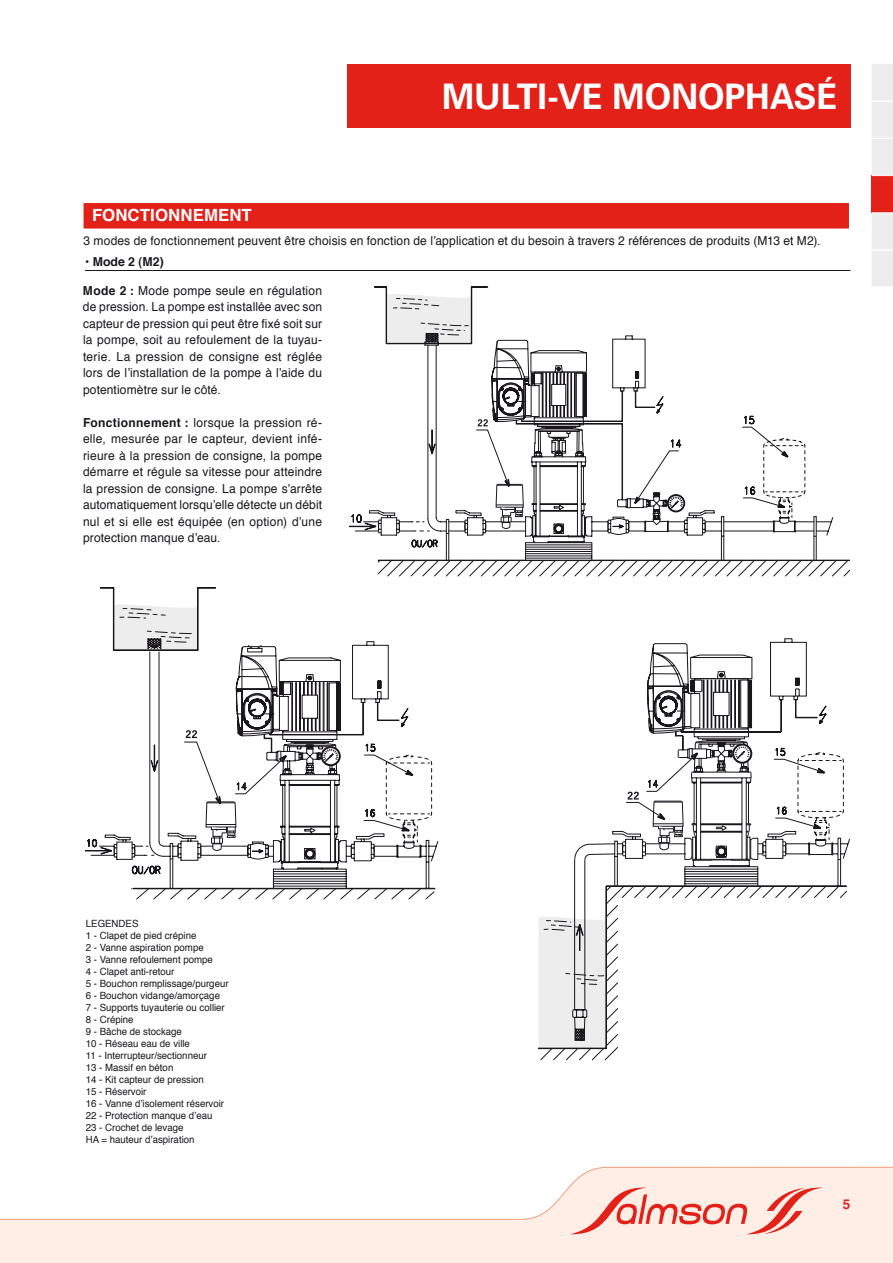
<style>
.page{position:relative;width:893px;height:1263px;background:#fff}
.page>*{position:absolute;margin:0;border:0;box-sizing:border-box;transform-origin:0 0}
.t1{font:700 35.25px "Univers";color:#fff}
.t2{font:700 16.8px "Helvetica";letter-spacing:.005em;color:#fff}
.t3{font:700 13.5px "Helvetica";color:#e32119}
.t4{font:12.45px/16.5px "Helvetica";letter-spacing:.01em;color:#1a171c;text-align:justify}
.t5{font:700 12.3px "Helvetica";color:#1a171c}
.t6{font:9.9px/12px "Helvetica";color:#1a171c}
.s1{font-weight:700}
</style>
<div class="page">
<svg style="left:349px;top:290px;width:501px;height:286px"></svg>
<div style="left:378px;top:560px;width:472px;height:1px;border:1px solid #1a171c"></div>
<svg style="left:539px;top:643px;width:308px;height:417px"></svg>
<svg style="left:136px;top:763px;width:299px;height:136px"></svg>
<svg style="left:131px;top:875px;width:244px;height:14px"></svg>
<svg style="left:85px;top:600px;width:347px;height:275px"></svg>
<div style="left:347px;top:64px;width:503px;height:64px;background:#e32119"></div>
<hr style="left:85px;top:270px;width:765px;height:1px;background:#1a171c">
<div style="left:84px;top:203px;width:765px;height:26px;background:#e32119"></div>
<svg style="left:0;top:1166px;width:893px;height:97px"></svg>
<svg style="left:872px;top:64px;width:21px;height:222px"></svg>
<h1 class="t1" style="left:442px;top:76px;width:397px">MULTI-VE MONOPHASÉ</h1>
<h2 class="t2" style="left:92px;top:200px;width:161px">FONCTIONNEMENT</h2>
<p class="t4" style="left:84px;top:232px;width:739px">3 modes de fonctionnement peuvent être choisis en fonction de l’application et du besoin à travers 2 références de produits (m13 et m2).</p>
<p class="t5" style="left:85px;top:251px;width:80px">• Mode 2 (M2)</p>
<p class="t4" style="left:83px;top:282px;width:241px"><span class="s1">Mode 2 :</span> Mode pompe seule en régulation de pression. La pompe est installée avec son capteur de pression qui peut être fixé soit sur la pompe, soit au refoulement de la tuyau&shy;terie. La pression de consigne est réglée lors de l’installation de la pompe à l’aide du potentiomètre sur le côté.</p>
<p class="t4" style="left:83px;top:414px;width:241px"><span class="s1">Fonctionnement :</span> lorsque la pression ré&shy;elle, mesurée par le capteur, devient infé&shy;rieure à la pression de consigne, la pompe démarre et régule sa vitesse pour atteindre la pression de consigne. La pompe s’arrête automatiquement lorsqu’elle détecte un débit nul et si elle est équipée (en option) d’une protection manque d’eau.</p>
<p class="t6" style="left:86px;top:917px;width:144px">LEGENDES<br>1 - Clapet de pied crépine<br>2 - Vanne aspiration pompe<br>3 - Vanne refoulement pompe<br>4 - Clapet anti-retour<br>5 - Bouchon remplissage/purgeur<br>6 - Bouchon vidange/amorçage<br>7 - Supports tuyauterie ou collier<br>8 - Crépine<br>9 - Bâche de stockage<br>10 - Réseau eau de ville<br>11 - Interrupteur/sectionneur<br>13 - Massif en béton<br>14 - Kit capteur de pression<br>15 - Réservoir<br>16 - Vanne d’isolement réservoir<br>22 - Protection manque d’eau<br>23 - Crochet de levage<br>HA = hauteur d’aspiration</p>
<p class="t3" style="left:843px;top:1192px;width:9px">5</p>
</div>
